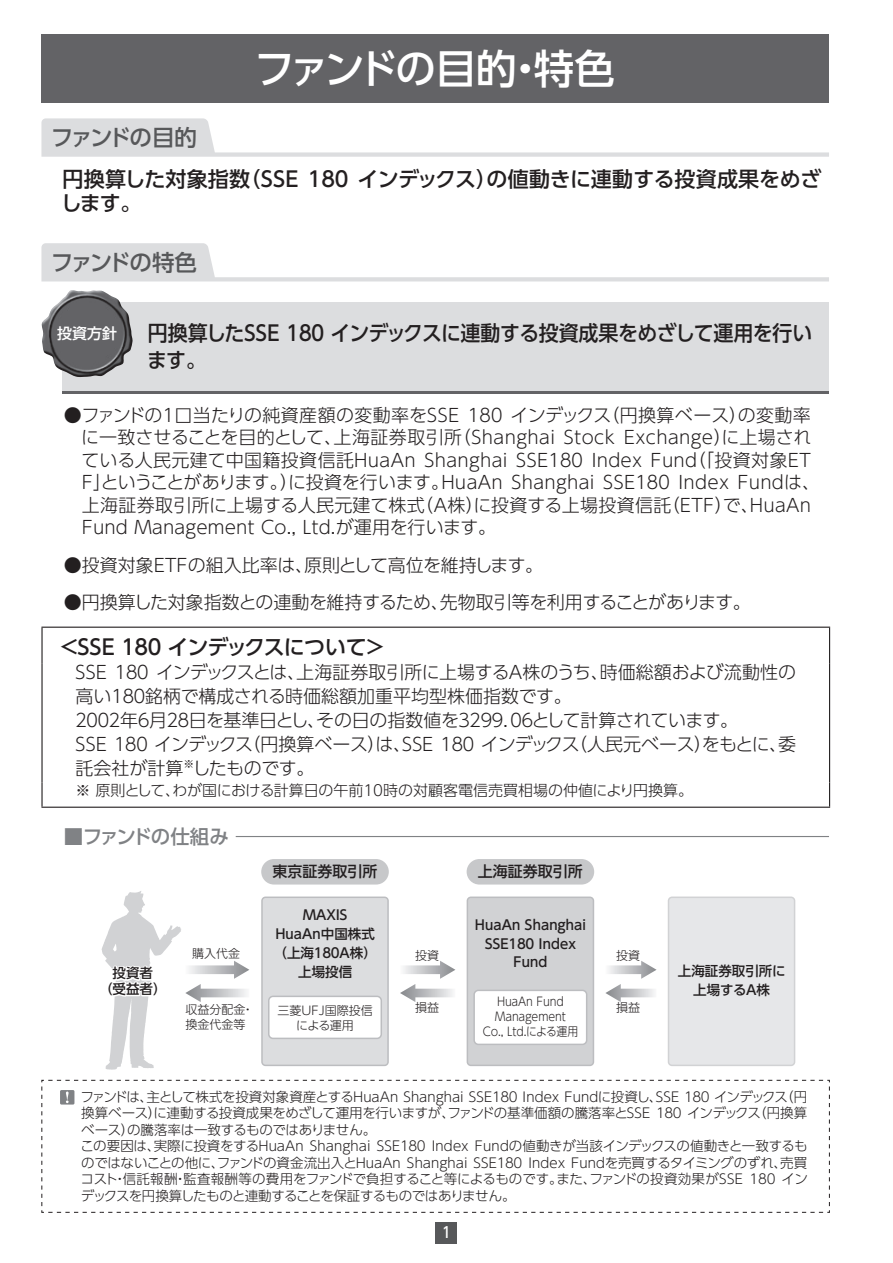
<style>
.page{position:relative;width:893px;height:1263px;background:#fff}
.page>*{position:absolute;margin:0;border:0;box-sizing:border-box;transform-origin:0 0}
.t1{font:500 40.5px "UD Shin Go Pro";letter-spacing:-.06em;color:#fff}
.t2{font:500 22.5px "UD Shin Go Pro";letter-spacing:-.095em;color:#57585a}
.t3{font:500 21px/24px "UD Shin Go Pro";letter-spacing:-.015em;color:#231f20}
.t4{font:500 21px/27px "UD Shin Go Pro";letter-spacing:-.035em;color:#231f20;scale:.95 1}
.t5{font:500 21px "UD Shin Go Pro";letter-spacing:-.06em;color:#231f20}
.t6{font:500 19.5px "UD Shin Go Pro";letter-spacing:-.06em;color:#808285}
.t7{font:300 18px/22.5px "UD Shin Go Pro";letter-spacing:-.085em;color:#231f20}
.t8{font:300 18px/24px "UD Shin Go Pro";letter-spacing:-.045em;color:#231f20}
.t9{font:300 18px "UD Shin Go Pro";letter-spacing:-.025em;color:#231f20}
.t10{font:300 15px "UD Shin Go Pro";color:#231f20}
.t11{font:500 15px "UD Shin Go Pro";color:#231f20}
.t12{font:500 15px "UD Shin Go Pro";color:#fff}
.t13{font:500 15px "UD Shin Go Pro";color:#fff;scale:.9 1}
.t14{font:300 13.5px/16.5px "UD Shin Go Pro";letter-spacing:-.06em;color:#231f20}
.t15{font:500 13.5px/18.8px "UD Shin Go Pro";letter-spacing:-.385em;color:#231f20;text-align:center}
.t16{font:500 13.5px/18.8px "UD Shin Go Pro";letter-spacing:-.19em;color:#231f20;text-align:center}
.t17{font:500 13.5px/18.8px "UD Shin Go Pro";color:#231f20;text-align:center}
.t18{font:500 13.5px/15.8px "UD Shin Go Pro";letter-spacing:-.305em;color:#231f20;text-align:center}
.t19{font:300 12px/15px "UD Shin Go Pro";letter-spacing:-.355em;color:#231f20;text-align:center;scale:.9 1}
.t20{font:300 12px/15px "UD Shin Go Pro";letter-spacing:-.075em;color:#231f20;text-align:center}
.t21{font:300 12px/15px "UD Shin Go Pro";color:#231f20}
</style>
<div class="page">
<div style="left:261px;top:896px;width:128px;height:170px;background:#dcdddf"></div>
<div style="left:261px;top:860px;width:128px;height:24px;background:#c7c8ca;border-radius:13px"></div>
<div style="left:668px;top:896px;width:127px;height:170px;background:#e6e7e9"></div>
<svg style="left:605px;top:961px;width:52px;height:41px"></svg>
<svg style="left:400px;top:961px;width:55px;height:41px"></svg>
<svg style="left:102px;top:891px;width:147px;height:179px"></svg>
<div style="left:467px;top:896px;width:127px;height:170px;background:#d1d2d4"></div>
<div style="left:467px;top:860px;width:127px;height:24px;background:#c7c8ca;border-radius:13px"></div>
<div style="left:474px;top:990px;width:113px;height:54px;background:#fff;border-radius:4px"></div>
<div style="left:473px;top:989px;width:114px;height:56px;border:2px solid #bcbdc0;border-radius:4px"></div>
<div style="left:269px;top:996px;width:112px;height:42px;background:#fff;border-radius:4px"></div>
<div style="left:268px;top:995px;width:114px;height:44px;border:2px solid #bcbdc0;border-radius:4px"></div>
<div style="left:436px;top:1222px;width:21px;height:21px;background:#57585a"></div>
<div style="left:41px;top:35px;width:788px;height:68px;background:#636366"></div>
<svg style="left:41px;top:118px;width:788px;height:39px"></svg>
<svg style="left:41px;top:243px;width:788px;height:38px"></svg>
<div style="left:63px;top:303px;width:766px;height:91px;background:#dcdddf"></div>
<hr style="left:63px;top:391px;width:766px;height:3px;background:#636366">
<img style="left:41px;top:290px;width:92px;height:87px">
<hr style="left:41px;top:627px;width:789px;height:1px;background:#231f20">
<hr style="left:41px;top:628px;width:2px;height:35px;background:#231f20">
<hr style="left:829px;top:628px;width:1px;height:35px;background:#231f20">
<hr style="left:41px;top:663px;width:2px;height:119px;background:#231f20">
<hr style="left:829px;top:663px;width:1px;height:119px;background:#231f20">
<hr style="left:41px;top:782px;width:2px;height:25px;background:#231f20">
<svg style="left:829px;top:782px;width:1px;height:25px"></svg>
<hr style="left:41px;top:807px;width:789px;height:1px;background:#231f20">
<hr style="left:236px;top:836px;width:593px;height:1px;background:#808285">
<svg style="left:41px;top:1079px;width:789px;height:134px"></svg>
<h1 class="t1" style="left:254px;top:36px;width:362px">ファンドの目的・特色</h1>
<h2 class="t2" style="left:51px;top:119px;width:147px">ファンドの目的</h2>
<h3 class="t3" style="left:61px;top:167px;width:762px">円換算した対象指数（ＳＳＥ １８０ インデックス）の値動きに連動する投資成果をめざします。</h3>
<h2 class="t2" style="left:51px;top:244px;width:148px">ファンドの特色</h2>
<p class="t12" style="left:57px;top:321px;width:61px">投資方針</p>
<h3 class="t4" style="left:147px;top:319px;width:702px">円換算したＳＳＥ １８０ インデックスに連動する投資成果をめざして運用を行います。</h3>
<p class="t7" style="left:78px;top:403px;width:743px;text-indent:-15px">●ファンドの１口当たりの純資産額の変動率をＳＳＥ １８０ インデックス（円換算ベース）の変動率に一致させることを目的として、上海証券取引所（Ｓｈａｎｇｈａｉ Ｓｔｏｃｋ Ｅｘｃｈａｎｇｅ）に上場されている人民元建て中国籍投資信託ＨｕａＡｎ ＳｈａｎｇｈａｉＳＳＥ１８０ Ｉｎｄｅｘ Ｆｕｎｄ（「投資対象ＥＴＦ」ということがあります。）に投資を行います。ＨｕａＡｎ ＳｈａｎｇｈａｉＳＳＥ１８０ Ｉｎｄｅｘ Ｆｕｎｄは、上海証券取引所に上場する人民元建て株式（Ａ株）に投資する上場投資信託（ＥＴＦ）で、ＨｕａＡｎＦｕｎｄ Ｍａｎａｇｅｍｅｎｔ Ｃｏ., Ｌｔｄ.が運用を行います。</p>
<h3 class="t9" style="left:64px;top:550px;width:481px">●投資対象ＥＴＦの組入比率は、原則として高位を維持します。</h3>
<h3 class="t8" style="left:64px;top:590px;width:688px">●円換算した対象指数との連動を維持するため、先物取引等を利用することがあります。</h3>
<h3 class="t5" style="left:59px;top:630px;width:329px">＜ＳＳＥ １８０ インデックスについて＞</h3>
<h3 class="t8" style="left:72px;top:659px;width:726px">ＳＳＥ １８０ インデックスとは、上海証券取引所に上場するA株のうち、時価総額および流動性の高い１８０銘柄で構成される時価総額加重平均型株価指数です。<br>２００２年６月２８日を基準日とし、その日の指数値を３２９９．０６として計算されています。<br>ＳＳＥ １８０ インデックス（円換算ベース）は、ＳＳＥ １８０ インデックス（人民元ベース）をもとに、委託会社が計算<sup>※</sup>したものです。</h3>
<p class="t10" style="left:76px;top:778px;width:619px">※ 原則として、わが国における計算日の午前10時の対顧客電信売買相場の仲値により円換算。</p>
<h3 class="t6" style="left:64px;top:821px;width:166px">■ファンドの仕組み</h3>
<p class="t18" style="left:99px;top:965px;width:69px">投資者<br>（受益者）</p>
<p class="t20" style="left:192px;top:945px;width:49px">購入代金</p>
<p class="t21" style="left:185px;top:1001px;width:70px">収益分配金・換金代金等</p>
<p class="t11" style="left:273px;top:859px;width:106px">東京証券取引所</p>
<p class="t11" style="left:478px;top:859px;width:106px">上海証券取引所</p>
<p class="t16" style="left:274px;top:905px;width:105px">ＭＡＸＩＳ<br>ＨｕａＡｎ中国株式（上海１８０Ａ株）上場投信</p>
<p class="t15" style="left:473px;top:915px;width:119px">ＨｕａＡｎ Ｓｈａｎｇｈａｉ<br>ＳＳＥ１８０ Ｉｎｄｅｘ<br>Ｆｕｎｄ</p>
<p class="t20" style="left:415px;top:947px;width:25px">投資</p>
<p class="t20" style="left:278px;top:1002px;width:97px">三菱ＵＦＪ国際投信による運用</p>
<p class="t19" style="left:482px;top:994px;width:109px">ＨｕａＡｎ Ｆｕｎｄ<br>Ｍａｎａｇｅｍｅｎｔ<br>Ｃｏ., Ｌｔｄ.による運用</p>
<p class="t20" style="left:415px;top:999px;width:25px">損益</p>
<p class="t20" style="left:616px;top:947px;width:25px">投資</p>
<p class="t20" style="left:616px;top:999px;width:25px">損益</p>
<p class="t17" style="left:678px;top:961px;width:109px">上海証券取引所に上場するA株</p>
<p class="t14" style="left:80px;top:1088px;width:729px">ファンドは、主として株式を投資対象資産とするＨｕａＡｎ ＳｈａｎｇｈａｉＳＳＥ１８０ Ｉｎｄｅｘ Ｆｕｎｄに投資し、ＳＳＥ １８０ インデックス（円換算ベース）に連動する投資成果をめざして運用を行いますが、ファンドの基準価額の騰落率とＳＳＥ １８０ インデックス（円換算ベース）の騰落率は一致するものではありません。<br>この要因は、実際に投資をするＨｕａＡｎ ＳｈａｎｇｈａｉＳＳＥ１８０ Ｉｎｄｅｘ Ｆｕｎｄの値動きが当該インデックスの値動きと一致するものではないことの他に、ファンドの資金流出入とＨｕａＡｎ ＳｈａｎｇｈａｉＳＳＥ１８０ Ｉｎｄｅｘ Ｆｕｎｄを売買するタイミングのずれ、売買コスト・信託報酬・監査報酬等の費用をファンドで負担すること等によるものです。また、ファンドの投資効果がＳＳＥ １８０ インデックスを円換算したものと連動することを保証するものではありません。</p>
<p class="t13" style="left:442px;top:1220px;width:11px">1</p>
</div>
